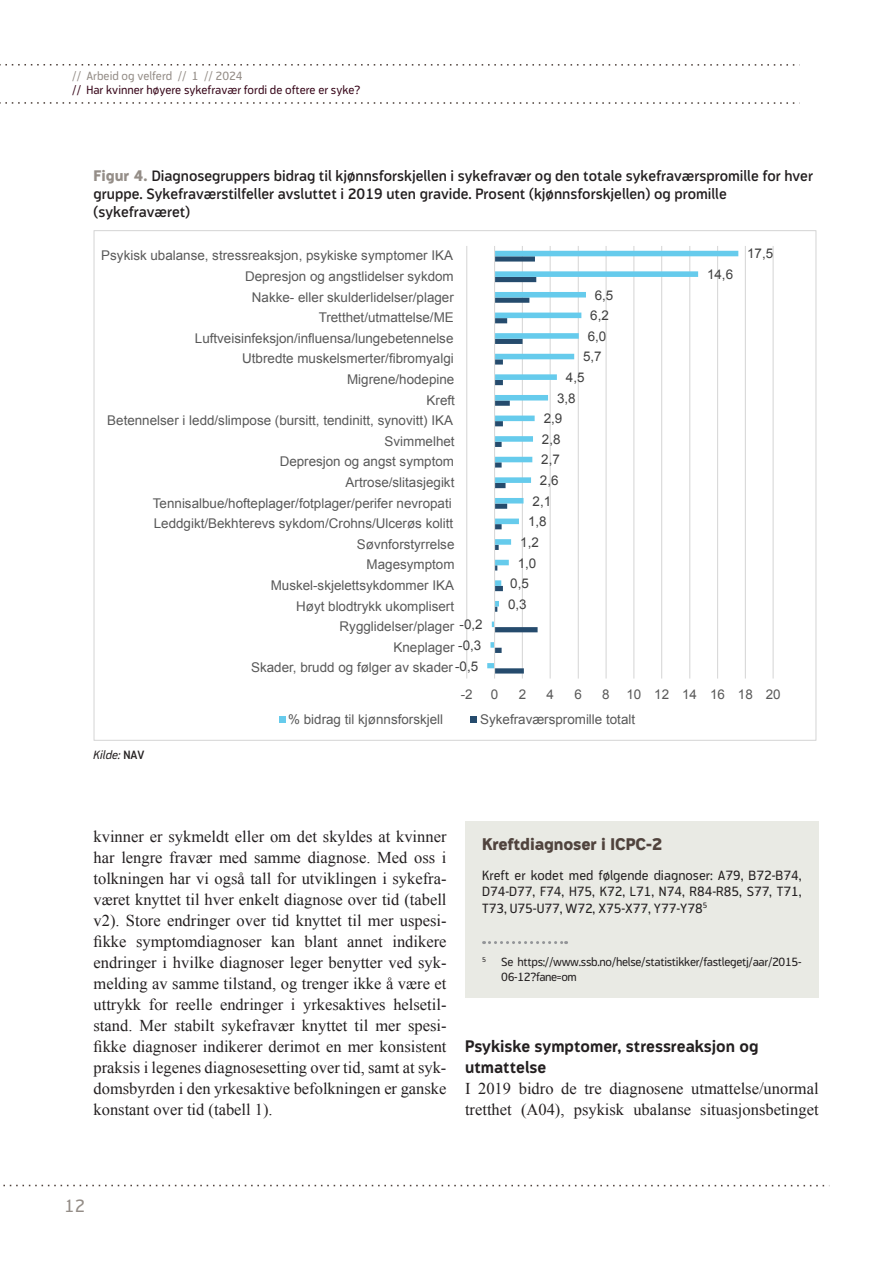
<style>
.page{position:relative;width:893px;height:1263px;background:#fff}
.page>*{position:absolute;margin:0;border:0;box-sizing:border-box;transform-origin:0 0}
.t1{font:18px "Modus";color:#948d87}
.t2{font:16.5px/21px "Times New Roman";color:#231f20;text-align:justify}
.t3{font:700 16.5px/21px "Modus";color:#231f20}
.t4{font:800 16.5px "Modus";letter-spacing:-.01em;color:#50433d}
.t5{font:600 15px/18px "Modus";color:#231f20}
.t6{font:13.5px/16.5px "Modus";color:#231f20;text-align:justify}
.t7{font:13.35px "Arial";color:#595959}
.t8{font:13.35px "Arial";color:#404040}
.t9{font:12px/15px "Modus";letter-spacing:-.025em;color:#231f20}
.t10{font:12px "Modus";color:#38071a}
.t11{font:12px "Modus";color:#948d87}
.t12{font:italic 12px "Modus";color:#231f20}
.t13{font:7.05px "Modus";color:#231f20}
.s1{font-weight:800;color:#948d87}
.s2{font-weight:600;font-style:normal}
</style>
<div class="page">
<svg style="left:0;top:64px;width:795px;height:2px"></svg>
<svg style="left:0;top:102px;width:795px;height:2px"></svg>
<svg style="left:3px;top:1185px;width:822px;height:1px"></svg>
<hr style="left:466px;top:246px;width:1px;height:432px;background:#d9d9d9">
<hr style="left:522px;top:246px;width:1px;height:432px;background:#d9d9d9">
<hr style="left:550px;top:246px;width:1px;height:432px;background:#d9d9d9">
<hr style="left:578px;top:246px;width:1px;height:432px;background:#d9d9d9">
<hr style="left:605px;top:246px;width:2px;height:432px;background:#d9d9d9">
<hr style="left:633px;top:246px;width:1px;height:432px;background:#d9d9d9">
<hr style="left:661px;top:246px;width:1px;height:432px;background:#d9d9d9">
<hr style="left:689px;top:246px;width:1px;height:432px;background:#d9d9d9">
<hr style="left:717px;top:246px;width:1px;height:432px;background:#d9d9d9">
<hr style="left:745px;top:246px;width:1px;height:432px;background:#d9d9d9">
<hr style="left:772px;top:246px;width:2px;height:432px;background:#d9d9d9">
<svg style="left:487px;top:251px;width:251px;height:417px"></svg>
<hr style="left:494px;top:246px;width:1px;height:432px;background:#d9d9d9">
<div style="left:279px;top:716px;width:6px;height:7px;background:#66cbec"></div>
<div style="left:470px;top:716px;width:7px;height:7px;background:#254b6d"></div>
<div style="left:465px;top:821px;width:354px;height:177px;background:#e9eae4"></div>
<svg style="left:484px;top:941px;width:83px;height:3px"></svg>
<p class="t11" style="left:72px;top:69px;width:172px">// Arbeid og velferd // 1 // 2024</p>
<p class="t10" style="left:72px;top:83px;width:290px">// Har kvinner høyere sykefravær fordi de oftere er syke?</p>
<p class="t5" style="left:94px;top:167px;width:721px"><span class="s1">Figur 4.</span> Diagnosegruppers bidrag til kjønnsforskjellen i sykefravær og den totale sykefraværspromille for hver gruppe. Sykefraværstilfeller avsluttet i 2019 uten gravide. Prosent (kjønnsforskjellen) og promille (sykefraværet)</p>
<p class="t7" style="left:101px;top:247px;width:353px">Psykisk ubalanse, stressreaksjon, psykiske symptomer IKA</p>
<p class="t8" style="left:747px;top:245px;width:28px">17,5</p>
<p class="t7" style="left:245px;top:267px;width:210px">Depresjon og angstlidelser sykdom</p>
<p class="t8" style="left:707px;top:266px;width:28px">14,6</p>
<p class="t7" style="left:252px;top:288px;width:203px">Nakke- eller skulderlidelser/plager</p>
<p class="t8" style="left:595px;top:286px;width:20px">6,5</p>
<p class="t7" style="left:319px;top:309px;width:137px">Tretthet/utmattelse/ME</p>
<p class="t8" style="left:590px;top:307px;width:20px">6,2</p>
<p class="t7" style="left:195px;top:329px;width:260px">Luftveisinfeksjon/influensa/lungebetennelse</p>
<p class="t8" style="left:588px;top:327px;width:20px">6,0</p>
<p class="t7" style="left:242px;top:350px;width:213px">Utbredte muskelsmerter/fibromyalgi</p>
<p class="t8" style="left:583px;top:348px;width:20px">5,7</p>
<p class="t7" style="left:347px;top:370px;width:109px">Migrene/hodepine</p>
<p class="t8" style="left:566px;top:369px;width:20px">4,5</p>
<p class="t7" style="left:427px;top:391px;width:30px">Kreft</p>
<p class="t8" style="left:557px;top:389px;width:20px">3,8</p>
<p class="t7" style="left:107px;top:412px;width:347px">Betennelser i ledd/slimpose (bursitt, tendinitt, synovitt) IKA</p>
<p class="t8" style="left:544px;top:410px;width:20px">2,9</p>
<p class="t7" style="left:385px;top:432px;width:72px">Svimmelhet</p>
<p class="t8" style="left:542px;top:430px;width:20px">2,8</p>
<p class="t7" style="left:280px;top:453px;width:176px">Depresjon og angst symptom</p>
<p class="t8" style="left:541px;top:451px;width:20px">2,7</p>
<p class="t7" style="left:346px;top:473px;width:110px">Artrose/slitasjegikt</p>
<p class="t8" style="left:540px;top:472px;width:20px">2,6</p>
<p class="t7" style="left:153px;top:494px;width:300px">Tennisalbue/hofteplager/fotplager/perifer nevropati</p>
<p class="t8" style="left:533px;top:492px;width:20px">2,1</p>
<p class="t7" style="left:154px;top:515px;width:301px">Leddgikt/Bekhterevs sykdom/Crohns/Ulcerøs kolitt</p>
<p class="t8" style="left:528px;top:513px;width:20px">1,8</p>
<p class="t7" style="left:357px;top:535px;width:99px">Søvnforstyrrelse</p>
<p class="t8" style="left:520px;top:533px;width:20px">1,2</p>
<p class="t7" style="left:367px;top:556px;width:89px">Magesymptom</p>
<p class="t8" style="left:518px;top:554px;width:20px">1,0</p>
<p class="t7" style="left:271px;top:576px;width:185px">Muskel-skjelettsykdommer IKA</p>
<p class="t8" style="left:510px;top:575px;width:20px">0,5</p>
<p class="t7" style="left:296px;top:597px;width:159px">Høyt blodtrykk ukomplisert</p>
<p class="t8" style="left:508px;top:595px;width:20px">0,3</p>
<p class="t8" style="left:460px;top:616px;width:25px">-0,2</p>
<p class="t7" style="left:340px;top:618px;width:116px">Rygglidelser/plager</p>
<p class="t8" style="left:458px;top:636px;width:25px">-0,3</p>
<p class="t7" style="left:394px;top:638px;width:63px">Kneplager</p>
<p class="t8" style="left:455px;top:657px;width:25px">-0,5</p>
<p class="t7" style="left:251px;top:659px;width:203px">Skader, brudd og følger av skader</p>
<p class="t7" style="left:461px;top:685px;width:13px">-2</p>
<p class="t7" style="left:491px;top:685px;width:9px">0</p>
<p class="t7" style="left:519px;top:685px;width:9px">2</p>
<p class="t7" style="left:547px;top:685px;width:9px">4</p>
<p class="t7" style="left:574px;top:685px;width:9px">6</p>
<p class="t7" style="left:602px;top:685px;width:180px">8 10 12 14 16 18 20</p>
<p class="t12" style="left:94px;top:748px;width:52px">Kilde: <span class="s2">NAV</span></p>
<p class="t7" style="left:288px;top:710px;width:156px">% bidrag til kjønnsforskjell</p>
<p class="t7" style="left:480px;top:710px;width:156px">Sykefraværspromille totalt</p>
<p class="t2" style="left:94px;top:826px;width:354px">kvinner er sykmeldt eller om det skyldes at kvinner har lengre fravær med samme diagnose. Med oss i tolkningen har vi også tall for utviklingen i sykefra&shy;været knyttet til hver enkelt diagnose over tid (tabell v2). Store endringer over tid knyttet til mer uspesi&shy;fikke symptomdiagnoser kan blant annet indikere endringer i hvilke diagnoser leger benytter ved syk&shy;melding av samme tilstand, og trenger ikke å være et uttrykk for reelle endringer i yrkesaktives helsetil&shy;stand. Mer stabilt sykefravær knyttet til mer spesi&shy;fikke diagnoser indikerer derimot en mer konsistent praksis i legenes diagnosesetting over tid, samt at syk&shy;domsbyrden i den yrkesaktive befolkningen er ganske konstant over tid (tabell 1).</p>
<p class="t4" style="left:482px;top:835px;width:182px">Kreftdiagnoser i ICPC-2</p>
<p class="t6" style="left:482px;top:867px;width:321px">Kreft er kodet med følgende diagnoser: A79, B72-B74, D74-D77, F74, H75, K72, L71, N74, R84-R85, S77, T71, T73, U75-U77, W72, X75-X77, Y77-Y78<sup>5</sup></p>
<p class="t13" style="left:482px;top:956px;width:5px">5</p>
<p class="t9" style="left:501px;top:954px;width:302px">Se https://www.ssb.no/helse/statistikker/fastlegetj/aar/2015-<br>06-12?fane=om</p>
<p class="t3" style="left:465px;top:1036px;width:295px">Psykiske symptomer, stressreaksjon og utmattelse</p>
<p class="t2" style="left:465px;top:1078px;width:355px">I 2019 bidro de tre diagnosene utmattelse/unormal tretthet (A04), psykisk ubalanse situasjonsbetinget</p>
<p class="t1" style="left:65px;top:1195px;width:22px">12</p>
</div>
